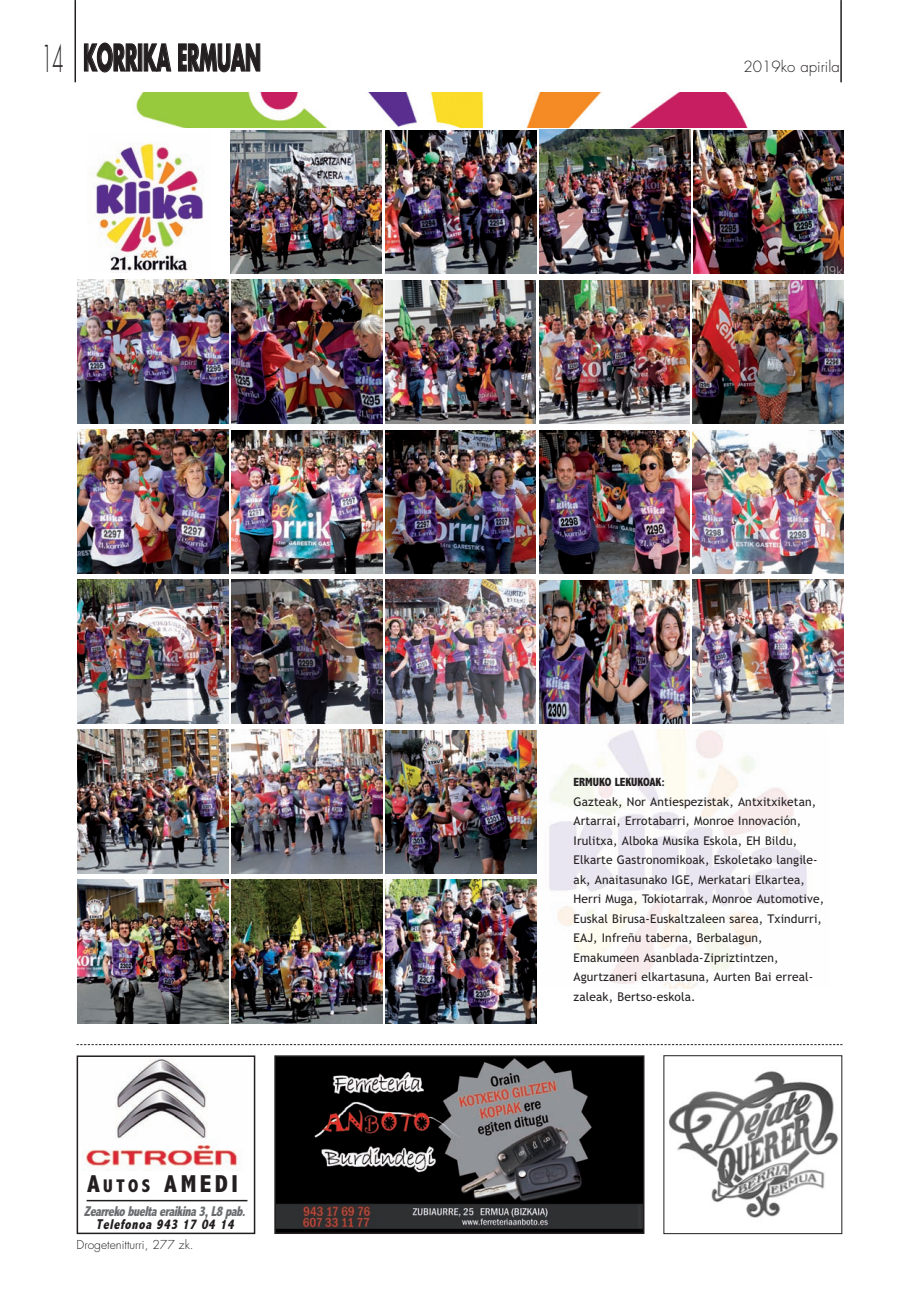
<style>
.page{position:relative;width:919px;height:1289px;background:#fff}
.page>*{position:absolute;margin:0;border:0;box-sizing:border-box;transform-origin:0 0}
.t1{font:700 36px "Futura";letter-spacing:-.005em;color:#231f20;scale:.5 1}
.t2{font:800 condensed 24.6px "Abadi";letter-spacing:.145em;color:#231f20}
.t3{font:300 15px "Futura";color:#231f20}
.t4{font:italic 800 condensed 14.4px "Abadi";color:#6c6d70;scale:.9 1}
.t5{font:italic 800 condensed 14.4px "Abadi";color:#231f20;scale:.9 1}
.t6{font:12px/19.5px "Trebuchet MS";letter-spacing:.01em;color:#231f20}
.t7{font:300 12px "Futura";color:#231f20}
.t8{font:800 condensed 12px "Abadi";color:#231f20}
.s1{font-weight:300}
.s2{font-size:18.45px}
</style>
<div class="page">
<hr style="left:74px;top:1px;width:2px;height:81px;background:#231f20">
<hr style="left:840px;top:1px;width:1px;height:81px;background:#231f20">
<svg style="left:77px;top:1044px;width:765px;height:1px"></svg>
<div style="left:77px;top:1055px;width:178px;height:179px;border:2px solid #231f20"></div>
<img style="left:86px;top:1059px;width:153px;height:110px">
<hr style="left:87px;top:1199px;width:160px;height:2px;background:#231f20">
<img style="left:668px;top:1071px;width:171px;height:147px">
<img style="left:277px;top:1058px;width:364px;height:172px">
<div style="left:274px;top:1055px;width:370px;height:178px;border:2px solid #231f20"></div>
<img style="left:136px;top:92px;width:612px;height:35px">
<img style="left:91px;top:143px;width:113px;height:130px">
<img style="left:78px;top:279px;width:150px;height:144px">
<img style="left:231px;top:280px;width:151px;height:143px">
<img style="left:385px;top:280px;width:151px;height:143px">
<img style="left:78px;top:430px;width:150px;height:143px">
<img style="left:231px;top:430px;width:151px;height:143px">
<img style="left:385px;top:430px;width:151px;height:143px">
<img style="left:78px;top:580px;width:150px;height:143px">
<img style="left:231px;top:580px;width:151px;height:143px">
<img style="left:385px;top:580px;width:151px;height:143px">
<img style="left:78px;top:729px;width:150px;height:144px">
<img style="left:231px;top:730px;width:151px;height:143px">
<img style="left:385px;top:730px;width:151px;height:143px">
<img style="left:78px;top:879px;width:150px;height:144px">
<img style="left:232px;top:879px;width:150px;height:144px">
<img style="left:385px;top:879px;width:151px;height:144px">
<img style="left:693px;top:130px;width:150px;height:143px">
<img style="left:385px;top:130px;width:151px;height:143px">
<img style="left:230px;top:130px;width:151px;height:143px">
<img style="left:539px;top:130px;width:151px;height:143px">
<img style="left:539px;top:280px;width:150px;height:143px">
<img style="left:693px;top:280px;width:150px;height:144px">
<img style="left:539px;top:430px;width:150px;height:143px">
<img style="left:693px;top:430px;width:150px;height:143px">
<img style="left:539px;top:580px;width:150px;height:143px">
<img style="left:693px;top:580px;width:150px;height:143px">
<img style="left:549px;top:729px;width:258px;height:259px">
<h1 class="t1" style="left:41px;top:41px;width:440px"><span class="s1">14</span> KORRIKA ERMUAN</h1>
<h2 class="t2" style="left:87px;top:1174px;width:152px">A<span class="s2">UTOS</span> AMEDI</h2>
<p class="t4" style="left:84px;top:1205px;width:184px">Zearreko bueltaeraikina3,L8 pab.</p>
<p class="t5" style="left:96px;top:1219px;width:157px">Telefonoa 943 17 04 14</p>
<p class="t7" style="left:77px;top:1238px;width:118px">Drogetenitturri, 277 zk.</p>
<p class="t3" style="left:743px;top:59px;width:98px">2019ko apirila</p>
<p class="t8" style="left:573px;top:778px;width:93px">ERMUKO LEKUKOAK:</p>
<p class="t6" style="left:573px;top:792px;width:252px">Gazteak, Nor Antiespezistak, Antxitxiketan, Artarrai, Errotabarri, Monroe Innovación, Irulitxa, Alboka Musika Eskola, EH Bildu, Elkarte Gastronomikoak, Eskoletako langile&shy;ak, Anaitasunako IGE, Merkatari Elkartea, Herri Muga, Tokiotarrak, Monroe Automotive, Euskal Birusa-Euskaltzaleen sarea, Txindurri, EAJ, Infreñu taberna, Berbalagun, Emakumeen Asanblada-Zipriztintzen, Agurtzaneri elkartasuna, Aurten Bai erreal&shy;zaleak, Bertso-eskola.</p>
</div>
